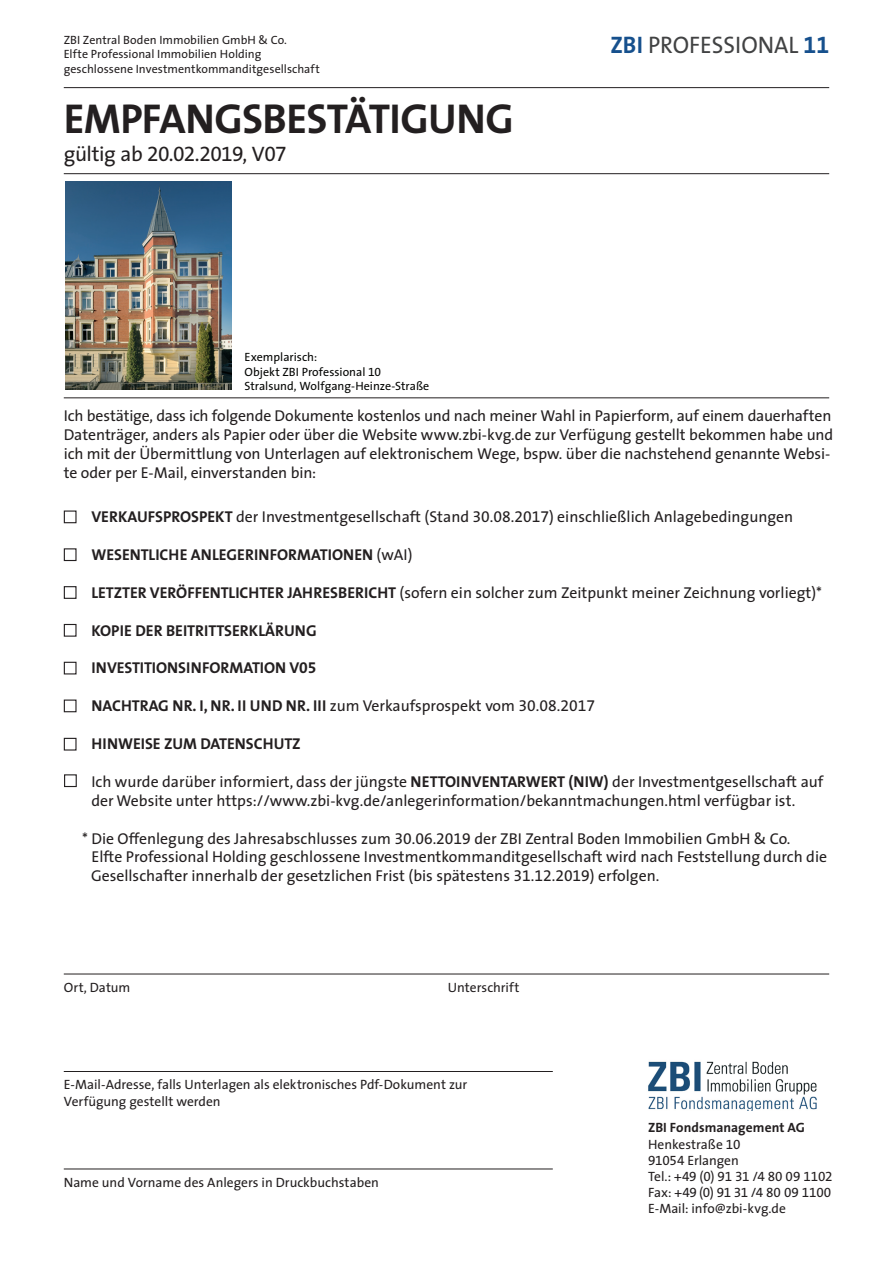
<style>
.page{position:relative;width:893px;height:1263px;background:#fff}
.page>*{position:absolute;margin:0;border:0;box-sizing:border-box;transform-origin:0 0}
.t1{font:700 42px "The Sans Capital";letter-spacing:-.015em;color:#231f20}
.t2{font:24px "The Sans Capital";color:#414243}
.t3{font:21px "The Sans Capital";letter-spacing:-.025em;color:#231f20}
.t4{font:15.75px/18.9px "The Sans Capital";color:#231f20}
.t5{font:700 15.75px "The Sans Capital";color:#231f20}
.t6{font:13.5px/16.2px "The Sans Capital";color:#231f20}
.t7{font:700 13.5px "The Sans Capital";letter-spacing:.005em;color:#231f20}
.t8{font:12px/14.4px "The Sans Capital";letter-spacing:.005em;color:#231f20}
.t9{font:12px/14.4px "The Sans Capital";color:#040503}
.s1{font-weight:700;color:#16508d}
.s2{font-weight:700}
.s3{font-weight:400}
</style>
<div class="page">
<hr style="left:64px;top:173px;width:765px;height:1px;background:#231f20">
<hr style="left:64px;top:87px;width:765px;height:1px;background:#231f20">
<hr style="left:64px;top:974px;width:765px;height:1px;background:#231f20">
<hr style="left:64px;top:1169px;width:489px;height:1px;background:#231f20">
<hr style="left:64px;top:1071px;width:489px;height:1px;background:#231f20">
<hr style="left:64px;top:398px;width:765px;height:1px;background:#231f20">
<div style="left:64px;top:510px;width:13px;height:13px;border:1px solid #231f20"></div>
<div style="left:64px;top:548px;width:13px;height:13px;border:1px solid #231f20"></div>
<div style="left:64px;top:586px;width:13px;height:13px;border:1px solid #231f20"></div>
<div style="left:64px;top:624px;width:13px;height:13px;border:1px solid #231f20"></div>
<div style="left:64px;top:662px;width:13px;height:12px;border:1px solid #231f20"></div>
<div style="left:64px;top:699px;width:13px;height:13px;border:1px solid #231f20"></div>
<img style="left:66px;top:182px;width:166px;height:207px">
<img style="left:648px;top:1061px;width:169px;height:50px">
<div style="left:64px;top:738px;width:13px;height:12px;border:1px solid #231f20"></div>
<div style="left:64px;top:774px;width:13px;height:13px;border:1px solid #231f20"></div>
<p class="t8" style="left:64px;top:32px;width:258px">ZBI Zentral Boden Immobilien GmbH &amp; Co.<br>Elfte Professional Immobilien Holding geschlossene Investmentkommanditgesellschaft</p>
<h1 class="t1" style="left:64px;top:83px;width:451px">EMPFANGSBESTÄTIGUNG</h1>
<h3 class="t3" style="left:64px;top:137px;width:224px">gültig ab 20.02.2019, V07</h3>
<p class="t9" style="left:244px;top:350px;width:186px">Exemplarisch:<br>Objekt ZBI Professional 10<br>Stralsund, Wolfgang-Heinze-Straße</p>
<h2 class="t2" style="left:610px;top:25px;width:220px"><span class="s1">ZBI</span> PROFESSIONAL <span class="s1">11</span></h2>
<p class="t4" style="left:64px;top:406px;width:771px">Ich bestätige, dass ich folgende Dokumente kostenlos und nach meiner Wahl in Papierform, auf einem dauerhaften Datenträger, anders als Papier oder über die Website www.zbi-kvg.de zur Verfügung gestellt bekommen habe und ich mit der Übermittlung von Unterlagen auf elektronischem Wege, bspw. über die nachstehend genannte Websi&shy;te oder per E-Mail, einverstanden bin:</p>
<p class="t4" style="left:91px;top:507px;width:703px"><span class="s2">VERKAUFSPROSPEKT</span> der Investmentgesellschaft (Stand 30.08.2017) einschließlich Anlagebedingungen</p>
<p class="t5" style="left:91px;top:541px;width:323px">WESENTLICHE ANLEGERINFORMATIONEN <span class="s3">(wAI)</span></p>
<p class="t4" style="left:91px;top:582px;width:732px"><span class="s2">LETZTER VERÖFFENTLICHTER JAHRESBERICHT</span> (sofern ein solcher zum Zeitpunkt meiner Zeichnung vorliegt)*</p>
<p class="t5" style="left:91px;top:617px;width:227px">KOPIE DER BEITRITTSERKLÄRUNG</p>
<p class="t5" style="left:91px;top:655px;width:227px">INVESTITIONSINFORMATION V05</p>
<p class="t4" style="left:91px;top:696px;width:505px"><span class="s2">NACHTRAG NR. I, NR. II UND NR. III</span> zum Verkaufsprospekt vom 30.08.2017</p>
<p class="t5" style="left:91px;top:730px;width:211px">HINWEISE ZUM DATENSCHUTZ</p>
<p class="t4" style="left:91px;top:771px;width:733px">Ich wurde darüber informiert, dass der jüngste <span class="s2">NETTOINVENTARWERT (NIW)</span> der Investmentgesellschaft auf der Website unter https://www.zbi-kvg.de/anlegerinformation/bekanntmachungen.html verfügbar ist.</p>
<p class="t4" style="left:91px;top:828px;width:738px;text-indent:-9px">* Die Offenlegung des Jahresabschlusses zum 30.06.2019 der ZBI Zentral Boden Immobilien GmbH &amp; Co.<br>Elfte Professional Holding geschlossene Investmentkommanditgesellschaft wird nach Feststellung durch die<br>Gesellschafter innerhalb der gesetzlichen Frist (bis spätestens 31.12.2019) erfolgen.</p>
<p class="t6" style="left:64px;top:979px;width:68px">Ort, Datum</p>
<p class="t6" style="left:448px;top:979px;width:73px">Unterschrift</p>
<p class="t6" style="left:64px;top:1076px;width:405px">E-Mail-Adresse, falls Unterlagen als elektronisches Pdf-Dokument zur<br>Verfügung gestellt werden</p>
<p class="t6" style="left:64px;top:1173px;width:317px">Name und Vorname des Anlegers in Druckbuchstaben</p>
<p class="t7" style="left:648px;top:1116px;width:158px">ZBI Fondsmanagement AG</p>
<p class="t6" style="left:648px;top:1135px;width:186px">Henkestraße 10<br>91054 Erlangen<br>Tel.: +49 (0) 91 31 /4 80 09 1102<br>Fax: +49 (0) 91 31 /4 80 09 1100<br>E-Mail: info@zbi-kvg.de</p>
</div>
